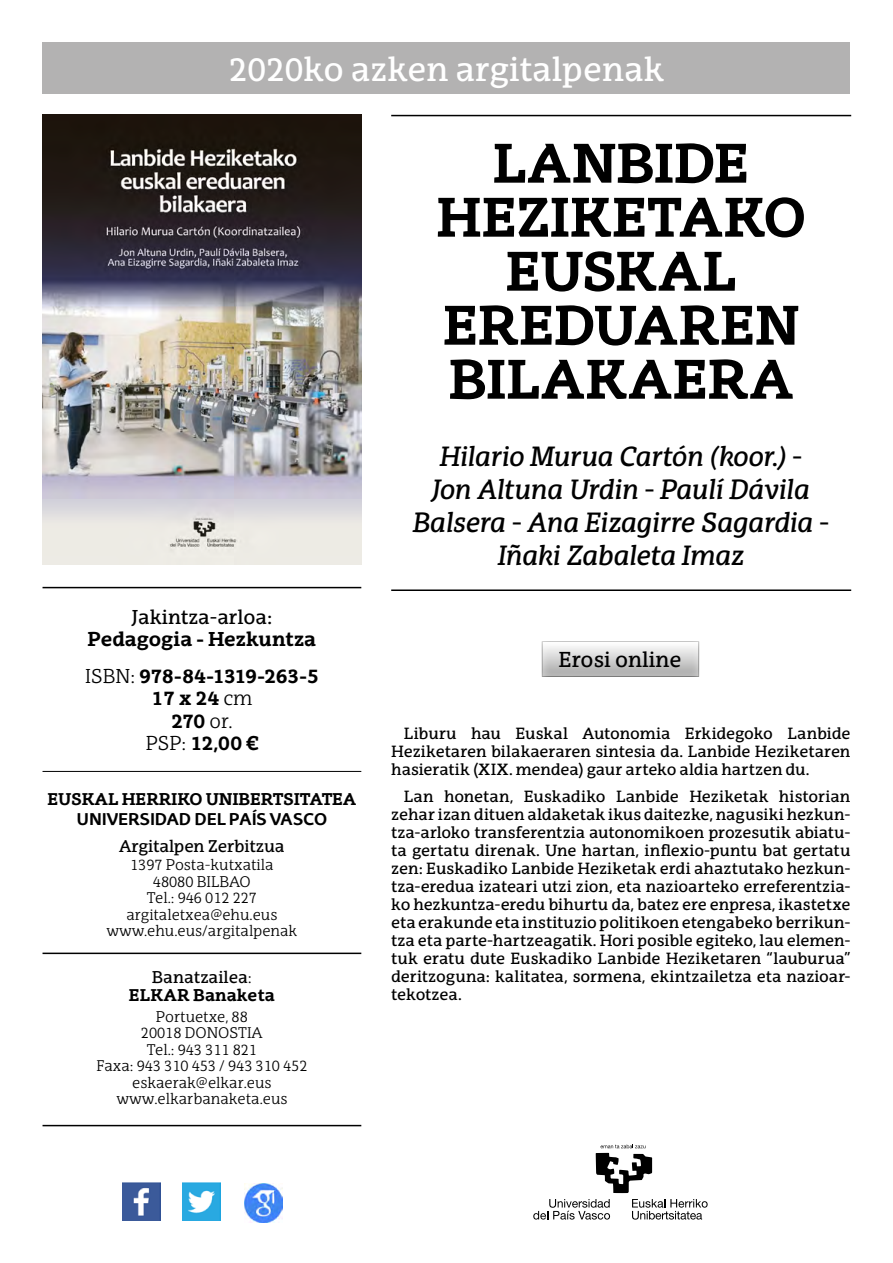
<style>
.page{position:relative;width:893px;height:1263px;background:#fff}
.page>*{position:absolute;margin:0;border:0;box-sizing:border-box;transform-origin:0 0}
.t1{font:700 54px/54px "EHU Serif";letter-spacing:-.005em;color:#000;text-align:center}
.t2{font:33px "EHU Serif";color:#fff}
.t3{font:italic 27px/33px "EHU Serif";letter-spacing:-.025em;color:#000;text-align:center}
.t4{font:21px "EHU Serif";color:#000}
.t5{font:700 19.5px/22.5px "EHU Serif";letter-spacing:-.005em;color:#000}
.t6{font:19.5px "EHU Serif";color:#000}
.t7{font:700 16.5px/18px "EHU Serif";letter-spacing:-.01em;color:#000;text-align:center}
.t8{font:700 16.5px "EHU Sans";letter-spacing:-.01em;color:#000}
.t9{font:16.5px "EHU Serif";letter-spacing:-.01em;color:#000}
.t10{font:15.75px/18px "EHU Serif";letter-spacing:-.005em;color:#000;text-align:justify}
.t11{font:300 15px/16.5px "EHU Serif";color:#000;text-align:center}
.s1{font-weight:300}
.s2{font-weight:400}
</style>
<div class="page">
<div style="left:43px;top:43px;width:807px;height:51px;background:#b3b2b2"></div>
<svg style="left:533px;top:1199px;width:77px;height:20px"></svg>
<svg style="left:632px;top:1199px;width:76px;height:20px"></svg>
<svg style="left:596px;top:1144px;width:56px;height:49px"></svg>
<img style="left:122px;top:1182px;width:38px;height:38px">
<img style="left:183px;top:1182px;width:38px;height:38px">
<img style="left:244px;top:1184px;width:38px;height:38px">
<hr style="left:43px;top:587px;width:318px;height:1px;background:#000">
<hr style="left:43px;top:1125px;width:318px;height:1px;background:#000">
<hr style="left:43px;top:952px;width:318px;height:2px;background:#000">
<hr style="left:43px;top:771px;width:318px;height:1px;background:#000">
<hr style="left:391px;top:115px;width:460px;height:1px;background:#000">
<hr style="left:391px;top:589px;width:460px;height:2px;background:#000">
<img style="left:43px;top:115px;width:318px;height:450px">
<div style="left:528px;top:631px;width:184px;height:46px;background:#fff;opacity:.75"></div>
<h2 class="t2" style="left:229px;top:49px;width:437px">2020ko azken argitalpenak</h2>
<h1 class="t1" style="left:436px;top:135px;width:372px">LANBIDE<br>HEZIKETAKO<br>EUSKAL<br>EREDUAREN<br>BILAKAERA</h1>
<p class="t6" style="left:131px;top:605px;width:142px">Jakintza-arloa:</p>
<p class="t5" style="left:85px;top:621px;width:235px;line-height:36.3px">Pedagogia - Hezkuntza<br><span class="s1">ISBN:</span> 978-84-1319-263-5</p>
<p class="t5" style="left:146px;top:686px;width:114px;text-align:center">17 x 24 <span class="s1">cm<br></span>270 <span class="s1">or.<br>PSP:</span> 12,00 €</p>
<p class="t7" style="left:47px;top:790px;width:310px">EUSKAL HERRIKO UNIBERTSITATEA</p>
<p class="t8" style="left:77px;top:809px;width:252px">UNIVERSIDAD DEL PAÍS VASCO</p>
<p class="t9" style="left:119px;top:836px;width:167px">Argitalpen Zerbitzua</p>
<p class="t11" style="left:107px;top:857px;width:192px">1397 Posta-kutxatila<br>48080 BILBAO<br>Tel.: 946 012 227 argitaletxea@ehu.eus www.ehu.eus/argitalpenak</p>
<p class="t7" style="left:129px;top:968px;width:147px"><span class="s2">Banatzailea</span><span class="s1">:<br></span>ELKAR Banaketa</p>
<p class="t11" style="left:96px;top:1008px;width:213px">Portuetxe, 88<br>20018 DONOSTIA<br>Tel.: 943 311 821<br>Faxa: 943 310 453 / 943 310 452 eskaerak@elkar.eus www.elkarbanaketa.eus</p>
<h3 class="t3" style="left:413px;top:439px;width:418px">Hilario Murua Cartón (koor.) -<br>Jon Altuna Urdin - Paulí Dávila<br>Balsera - Ana Eizagirre Sagardia -<br>Iñaki Zabaleta Imaz</h3>
<h3 class="t4" style="left:558px;top:647px;width:125px">Erosi online</h3>
<p class="t10" style="left:391px;top:724px;width:461px;text-indent:13px">Liburu hau Euskal Autonomia Erkidegoko Lanbide Heziketaren bilakaeraren sintesia da. Lanbide Heziketaren hasieratik (XIX. mendea) gaur arteko aldia hartzen du.</p>
<p class="t10" style="left:391px;top:787px;width:461px;text-indent:13px">Lan honetan, Euskadiko Lanbide Heziketak historian zehar izan dituen aldaketak ikus daitezke, nagusiki hezkun&shy;tza-arloko transferentzia autonomikoen prozesutik abiatu&shy;ta gertatu direnak. Une hartan, inflexio-puntu bat gertatu zen: Euskadiko Lanbide Heziketak erdi ahaztutako hezkun&shy;tza-eredua izateari utzi zion, eta nazioarteko erreferentzia&shy;ko hezkuntza-eredu bihurtu da, batez ere enpresa, ikastetxe eta erakunde eta instituzio politikoen etengabeko berrikun&shy;tza eta parte-hartzeagatik. Hori posible egiteko, lau elemen&shy;tuk eratu dute Euskadiko Lanbide Heziketaren “lauburua” deritzoguna: kalitatea, sormena, ekintzailetza eta nazioar&shy;tekotzea.</p>
</div>
